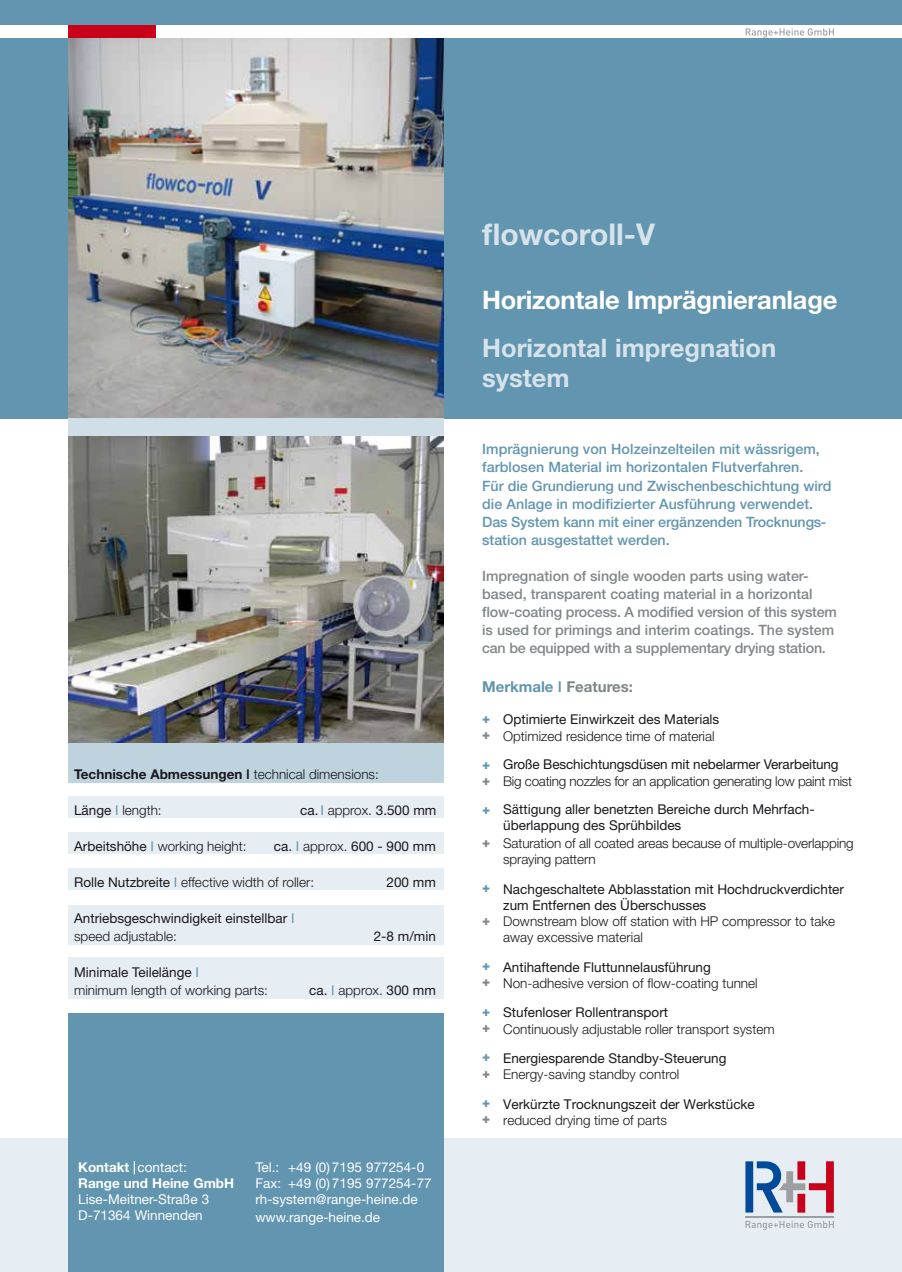
<style>
.page{position:relative;width:902px;height:1272px;background:#fff}
.page>*{position:absolute;margin:0;border:0;box-sizing:border-box;transform-origin:0 0}
.t1{font:700 30px "Helvetica Neue LT Pro";color:#d7e3eb}
.t2{font:700 25.5px/30.6px "Helvetica Neue LT Pro";color:#d7e3eb}
.t3{font:700 25.5px "Helvetica Neue LT Pro";letter-spacing:-.01em;color:#fff}
.t4{font:700 15px "Helvetica Neue LT Pro";color:#818689}
.t5{font:500 14.25px/18px "Helvetica Neue LT Pro";letter-spacing:.005em;color:#6295af}
.t6{font:500 14.25px/18px "Helvetica Neue LT Pro";color:#818689}
.t7{font:13.5px/16.2px "Helvetica Neue LT Pro";color:#1a171c}
.t8{font:300 13.5px/16.2px "Helvetica Neue LT Pro";color:#1a171c}
.t9{font:13.5px/16.2px "Helvetica Neue LT Pro";color:#fff}
.t10{font:300 13.5px/17.7px "Helvetica Neue LT Pro";letter-spacing:-.02em;color:#1a171c}
.t11{font:700 13.5px "Helvetica Neue LT Pro";color:#1a171c}
.t12{font:700 13.5px/16.2px "Helvetica Neue LT Pro";color:#fff}
.s1{font-weight:500}
.s2{font-weight:300}
.s3{font-weight:400}
.s4{font-family:"Helvetica Neue";font-weight:400;color:#6295af}
.s5{font-family:"Helvetica Neue";color:#6295af}
.s6{font-weight:400;color:#6295af}
.s7{color:#6295af}
.s8{font-weight:500;color:#6295af}
.s9{font-weight:800;color:#6295af}
.s10{font-weight:800;color:#818689}
</style>
<div class="page">
<div style="left:0;top:0;width:901px;height:418px;background:#6295af"></div>
<img style="left:68px;top:38px;width:376px;height:380px">
<div style="left:68px;top:418px;width:376px;height:849px;background:#cfdee7"></div>
<div style="left:68px;top:722px;width:376px;height:549px;background:#bfd3df"></div>
<div style="left:59px;top:783px;width:391px;height:235px;background:#fff"></div>
<div style="left:68px;top:796px;width:376px;height:21px;background:#e7eef3"></div>
<div style="left:68px;top:832px;width:376px;height:21px;background:#e7eef3"></div>
<div style="left:68px;top:868px;width:376px;height:21px;background:#e7eef3"></div>
<div style="left:68px;top:905px;width:376px;height:39px;background:#e7eef3"></div>
<div style="left:0;top:1138px;width:901px;height:133px;background:#e7eef3"></div>
<div style="left:68px;top:1013px;width:376px;height:258px;background:#6295af"></div>
<div style="left:68px;top:957px;width:376px;height:42px;background:#e7eef3"></div>
<div style="left:0;top:26px;width:901px;height:12px;background:#fff"></div>
<div style="left:68px;top:26px;width:87px;height:12px;background:#c90019"></div>
<svg style="left:745px;top:28px;width:88px;height:10px"></svg>
<svg style="left:134px;top:1161px;width:1px;height:13px"></svg>
<svg style="left:745px;top:1220px;width:88px;height:9px"></svg>
<svg style="left:745px;top:1161px;width:88px;height:51px"></svg>
<hr style="left:745px;top:1215px;width:88px;height:2px;background:#9c9e9f">
<img style="left:68px;top:436px;width:376px;height:306px">
<p class="t11" style="left:74px;top:765px;width:306px">Technische Abmessungen <span class="s1">I</span> <span class="s2">technical dimensions:</span></p>
<p class="t8" style="left:74px;top:801px;width:89px"><span class="s3">Länge</span> <span class="s4">I</span> length:</p>
<p class="t7" style="left:300px;top:801px;width:138px">ca. <span class="s5">I</span> <span class="s2">approx.</span> 3.500 mm</p>
<p class="t8" style="left:74px;top:837px;width:174px"><span class="s3">Arbeitshöhe</span> <span class="s6">I</span> working height:</p>
<p class="t7" style="left:274px;top:837px;width:163px">ca. <span class="s5">I</span> <span class="s2">approx.</span> 600 - 900 mm</p>
<p class="t8" style="left:74px;top:873px;width:241px"><span class="s3">Rolle Nutzbreite</span> <span class="s4">I</span> effective width of roller:</p>
<p class="t7" style="left:386px;top:873px;width:51px">200 mm</p>
<p class="t7" style="left:74px;top:908px;width:222px;line-height:18px">Antriebsgeschwindigkeit einstellbar <span class="s7">I </span><span class="s2">speed adjustable:</span></p>
<p class="t7" style="left:374px;top:927px;width:64px">2-8 m/min</p>
<p class="t8" style="left:74px;top:962px;width:195px;line-height:18px"><span class="s3">Minimale Teilelänge</span> <span class="s6">I<br></span>minimum length of working parts:</p>
<p class="t7" style="left:309px;top:981px;width:128px">ca. <span class="s7">I</span> <span class="s2">approx.</span> 300 mm</p>
<p class="t12" style="left:78px;top:1158px;width:157px">Kontakt <span class="s3">contact:<br></span>Range und Heine GmbH</p>
<p class="t9" style="left:78px;top:1190px;width:132px">Lise-Meitner-Straße 3<br>D-71364 Winnenden</p>
<p class="t9" style="left:255px;top:1158px;width:178px">Tel.: +49 (0) 7195 977254-0<br>Fax: +49 (0) 7195 977254-77 rh-system@range-heine.de</p>
<p class="t9" style="left:255px;top:1208px;width:126px">www.range-heine.de</p>
<h1 class="t1" style="left:482px;top:215px;width:174px">flowcoroll-V</h1>
<h2 class="t3" style="left:482px;top:284px;width:356px">Horizontale Imprägnieranlage</h2>
<h2 class="t2" style="left:482px;top:332px;width:295px">Horizontal impregnation system</h2>
<p class="t5" style="left:482px;top:440px;width:350px">Imprägnierung von Holzeinzelteilen mit wässrigem, farblosen Material im horizontalen Flutverfahren.<br>Für die Grundierung und Zwischenbeschichtung wird die Anlage in modifizierter Ausführung verwendet.<br>Das System kann mit einer ergänzenden Trocknungs&shy;station ausgestattet werden.</p>
<p class="t6" style="left:482px;top:566px;width:356px">Impregnation of single wooden parts using water&shy;based, transparent coating material in a horizontal flow-coating process. A modified version of this system is used for primings and interim coatings. The system can be equipped with a supplementary drying station.</p>
<p class="t4" style="left:482px;top:677px;width:152px"><span class="s7">Merkmale</span> <span class="s8">I</span> Features:</p>
<p class="t7" style="left:482px;top:711px;width:239px"><span class="s9">+</span> Optimierte Einwirkzeit des Materials <span class="s10">+</span> <span class="s2">Optimized residence time of material</span></p>
<p class="t10" style="left:482px;top:754px;width:371px"><span class="s9">+</span> <span class="s3">Große Beschichtungsdüsen mit nebelarmer Verarbeitung<br></span><span class="s10">+</span> Big coating nozzles for an application generating low paint mist</p>
<p class="t7" style="left:503px;top:801px;width:313px;text-indent:-21px"><span class="s9">+</span> Sättigung aller benetzten Bereiche durch Mehrfach&shy;überlappung des Sprühbildes</p>
<p class="t8" style="left:503px;top:834px;width:352px;text-indent:-21px"><span class="s10">+</span> Saturation of all coated areas because of multiple-overlapping spraying pattern</p>
<p class="t7" style="left:482px;top:880px;width:363px"><span class="s9">+</span> Nachgeschaltete Abblasstation mit Hochdruckverdichter</p>
<p class="t7" style="left:503px;top:896px;width:205px">zum Entfernen des Überschusses</p>
<p class="t8" style="left:482px;top:912px;width:354px"><span class="s10">+</span> Downstream blow off station with HP compressor to take</p>
<p class="t8" style="left:503px;top:929px;width:141px">away excessive material</p>
<p class="t8" style="left:482px;top:958px;width:277px"><span class="s9">+</span> <span class="s3">Antihaftende Fluttunnelausführung<br></span><span class="s10">+</span> Non-adhesive version of flow-coating tunnel</p>
<p class="t8" style="left:482px;top:1004px;width:294px"><span class="s9">+</span> <span class="s3">Stufenloser Rollentransport<br></span><span class="s10">+</span> Continuously adjustable roller transport system</p>
<p class="t7" style="left:482px;top:1049px;width:246px"><span class="s9">+</span> Energiesparende Standby-Steuerung <span class="s10">+</span> <span class="s2">Energy-saving standby control</span></p>
<p class="t7" style="left:482px;top:1095px;width:274px"><span class="s9">+</span> Verkürzte Trocknungszeit der Werkstücke <span class="s10">+</span> <span class="s2">reduced drying time of parts</span></p>
</div>
